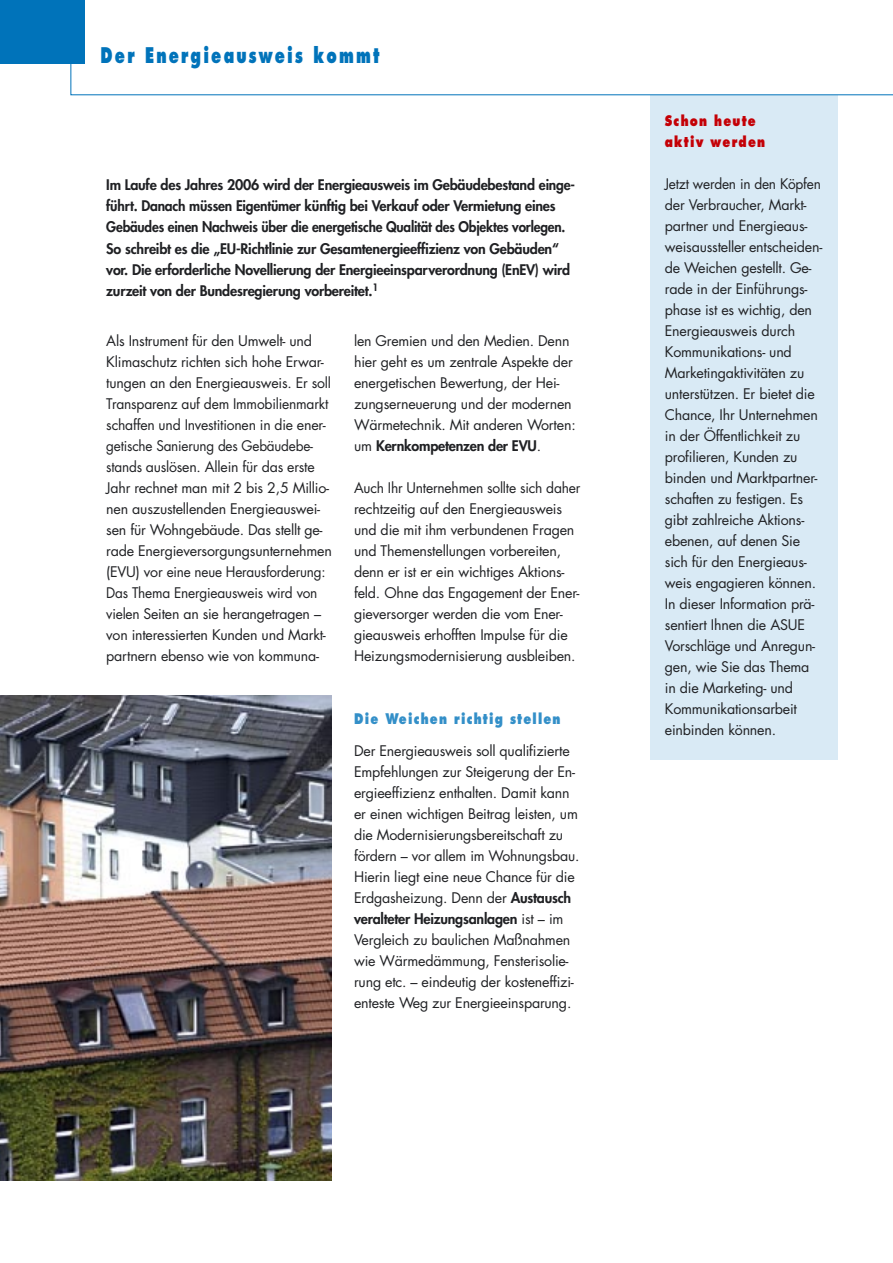
<style>
.page{position:relative;width:893px;height:1263px;background:#fff}
.page>*{position:absolute;margin:0;border:0;box-sizing:border-box;transform-origin:0 0}
.t1{font:800 21px "Futura";letter-spacing:.145em;color:#0073ba;scale:.7 1}
.t2{font:14.25px/21px "Futura";letter-spacing:-.015em;color:#202124}
.t3{font:14.25px/21px "Futura";letter-spacing:-.015em;color:#202124;scale:.96 1}
.t4{font:800 14.25px/21px "Futura";letter-spacing:-.015em;color:#202124}
.t5{font:800 14.25px "Futura";letter-spacing:.105em;color:#338fc8;scale:.8 1}
.t6{font:800 14.25px/21px "Futura";letter-spacing:.105em;color:#c40006;scale:.8 1}
.s1{font-weight:800}
</style>
<div class="page">
<div style="left:650px;top:96px;width:188px;height:664px;background:#d9eaf5"></div>
<div style="left:0;top:0;width:85px;height:64px;background:#0073ba"></div>
<svg style="left:70px;top:64px;width:823px;height:32px"></svg>
<img style="left:0;top:695px;width:331px;height:485px">
<h1 class="t1" style="left:101px;top:42px;width:400px">Der Energieausweis kommt</h1>
<p class="t4" style="left:106px;top:175px;width:470px">Im Laufe des Jahres 2006 wird der Energieausweis im Gebäudebestand einge&shy;führt. Danach müssen Eigentümer künftig bei Verkauf oder Vermietung eines Gebäudes einen Nachweis über die energetische Qualität des Objektes vorlegen.<br>So schreibt es die „EU-Richtlinie zur Gesamtenergieeffizienz von Gebäuden“ vor. Die erforderliche Novellierung der Energieeinsparverordnung (EnEV) wird zurzeit von der Bundesregierung vorbereitet.<sup>1</sup></p>
<p class="t2" style="left:106px;top:331px;width:227px">Als Instrument für den Umwelt- und Klimaschutz richten sich hohe Erwar&shy;tungen an den Energieausweis. Er soll Transparenz auf dem Immobilienmarkt schaffen und Investitionen in die ener&shy;getische Sanierung des Gebäudebe&shy;stands auslösen. Allein für das erste Jahr rechnet man mit 2 bis 2,5 Millio&shy;nen auszustellenden Energieauswei&shy;sen für Wohngebäude. Das stellt ge&shy;rade Energieversorgungsunternehmen (EVU) vor eine neue Herausforderung:<br>Das Thema Energieausweis wird von vielen Seiten an sie herangetragen – von interessierten Kunden und Markt&shy;partnern ebenso wie von kommuna-</p>
<p class="t2" style="left:354px;top:331px;width:223px">len Gremien und den Medien. Denn hier geht es um zentrale Aspekte der energetischen Bewertung, der Hei&shy;zungserneuerung und der modernen Wärmetechnik. Mit anderen Worten: um <span class="s1">Kernkompetenzen der EVU</span>.</p>
<p class="t2" style="left:354px;top:478px;width:228px">Auch Ihr Unternehmen sollte sich daher rechtzeitig auf den Energieausweis und die mit ihm verbundenen Fragen und Themenstellungen vorbereiten, denn er ist er ein wichtiges Aktions&shy;feld. Ohne das Engagement der Ener&shy;gieversorger werden die vom Ener&shy;gieausweis erhofften Impulse für die Heizungsmodernisierung ausbleiben.</p>
<p class="t5" style="left:354px;top:710px;width:260px">Die Weichen richtig stellen</p>
<p class="t2" style="left:354px;top:740px;width:227px">Der Energieausweis soll qualifizierte Empfehlungen zur Steigerung der En&shy;ergieeffizienz enthalten. Damit kann er einen wichtigen Beitrag leisten, um die Modernisierungsbereitschaft zu fördern – vor allem im Wohnungsbau.<br>Hierin liegt eine neue Chance für die Erdgasheizung. Denn der <span class="s1">Austausch veralteter Heizungsanlagen</span> ist – im Vergleich zu baulichen Maßnahmen wie Wärmedämmung, Fensterisolie&shy;rung etc. – eindeutig der kosteneffizi&shy;enteste Weg zur Energieeinsparung.</p>
<p class="t6" style="left:665px;top:110px;width:127px">Schon heute aktiv werden</p>
<p class="t3" style="left:665px;top:174px;width:165px">Jetzt werden in den Köpfen der Verbraucher, Markt&shy;partner und Energieaus&shy;weisaussteller entscheiden&shy;de Weichen gestellt. Ge&shy;rade in der Einführungs&shy;phase ist es wichtig, den<br>Energieausweis durch<br>Kommunikations- und<br>Marketingaktivitäten zu unterstützen. Er bietet die<br>Chance, Ihr Unternehmen in der Öffentlichkeit zu profilieren, Kunden zu binden und Marktpartner&shy;schaften zu festigen. Es gibt zahlreiche Aktions&shy;ebenen, auf denen Sie sich für den Energieaus&shy;weis engagieren können.<br>In dieser Information prä&shy;sentiert Ihnen die ASUE<br>Vorschläge und Anregun&shy;gen, wie Sie das Thema in die Marketing- und<br>Kommunikationsarbeit einbinden können.</p>
</div>
